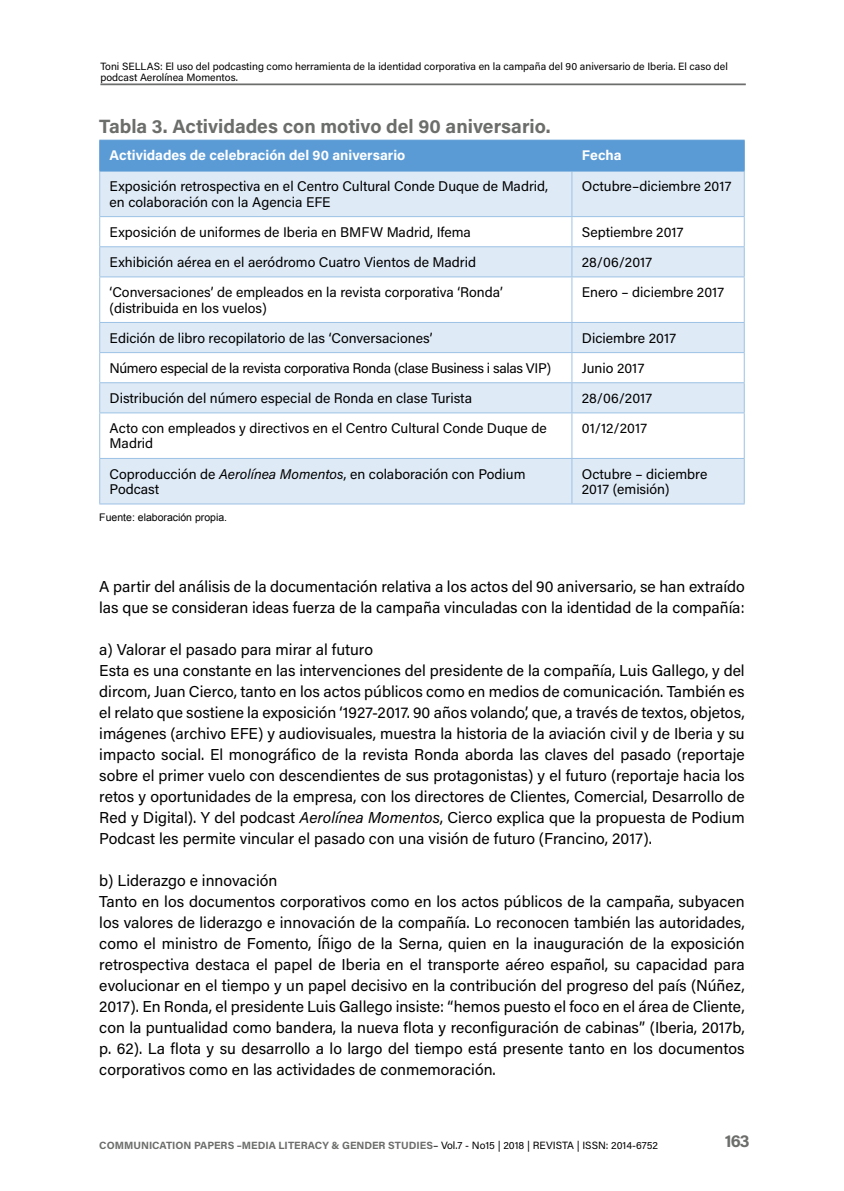
<style>
.page{position:relative;width:844px;height:1191px;background:#fff}
.page>*{position:absolute;margin:0;border:0;box-sizing:border-box;transform-origin:0 0}
.t1{font:700 19.25px "Acumin Pro";color:#6c6e6b}
.t2{font:700 17.5px "Acumin Pro";color:#6c6e6b}
.t3{font:15.75px/21px "Acumin Pro";color:#000}
.t4{font:14px/15.4px "Acumin Pro";color:#000}
.t5{font:14px "Acumin Pro";letter-spacing:-.025em;color:#000}
.t6{font:700 14px "Acumin Pro";color:#fff}
.t7{font:10.5px/10.5px "Acumin Pro";color:#000}
.t8{font:700 10.5px "Acumin Pro";color:#6c6e6b}
.t9{font:10.5px "Arial";color:#000}
.s1{font-style:italic}
.s2{font-weight:400;color:#000}
</style>
<div class="page">
<hr style="left:100px;top:83px;width:645px;height:2px;background:#6c6e6b">
<div style="left:100px;top:141px;width:643px;height:30px;background:#5b9bd5"></div>
<svg style="left:100px;top:172px;width:643px;height:331px;fill:#deeaf6"></svg>
<hr style="left:99px;top:171px;width:1px;height:45px;background:#9cc2e5">
<hr style="left:571px;top:171px;width:1px;height:45px;background:#9cc2e5">
<hr style="left:743px;top:171px;width:1px;height:45px;background:#9cc2e5">
<hr style="left:99px;top:216px;width:472px;height:1px;background:#9cc2e5">
<hr style="left:571px;top:216px;width:173px;height:1px;background:#9cc2e5">
<hr style="left:99px;top:246px;width:472px;height:1px;background:#9cc2e5">
<svg style="left:99px;top:217px;width:1px;height:59px"></svg>
<hr style="left:571px;top:246px;width:173px;height:1px;background:#9cc2e5">
<svg style="left:571px;top:217px;width:1px;height:59px"></svg>
<svg style="left:743px;top:217px;width:1px;height:59px"></svg>
<hr style="left:99px;top:276px;width:472px;height:1px;background:#9cc2e5">
<hr style="left:99px;top:277px;width:1px;height:45px;background:#9cc2e5">
<hr style="left:571px;top:276px;width:173px;height:1px;background:#9cc2e5">
<hr style="left:571px;top:277px;width:1px;height:45px;background:#9cc2e5">
<hr style="left:743px;top:277px;width:1px;height:45px;background:#9cc2e5">
<hr style="left:99px;top:322px;width:472px;height:1px;background:#9cc2e5">
<hr style="left:571px;top:322px;width:173px;height:1px;background:#9cc2e5">
<hr style="left:99px;top:352px;width:472px;height:1px;background:#9cc2e5">
<hr style="left:571px;top:352px;width:173px;height:1px;background:#9cc2e5">
<hr style="left:99px;top:382px;width:472px;height:1px;background:#9cc2e5">
<svg style="left:99px;top:323px;width:1px;height:89px"></svg>
<hr style="left:571px;top:382px;width:173px;height:1px;background:#9cc2e5">
<svg style="left:571px;top:323px;width:1px;height:89px"></svg>
<svg style="left:743px;top:323px;width:1px;height:89px"></svg>
<hr style="left:99px;top:412px;width:472px;height:1px;background:#9cc2e5">
<hr style="left:99px;top:413px;width:1px;height:45px;background:#9cc2e5">
<hr style="left:571px;top:412px;width:173px;height:1px;background:#9cc2e5">
<hr style="left:571px;top:413px;width:1px;height:45px;background:#9cc2e5">
<hr style="left:743px;top:413px;width:1px;height:45px;background:#9cc2e5">
<hr style="left:99px;top:458px;width:472px;height:1px;background:#9cc2e5">
<hr style="left:99px;top:459px;width:1px;height:44px;background:#9cc2e5">
<hr style="left:571px;top:458px;width:173px;height:1px;background:#9cc2e5">
<hr style="left:571px;top:459px;width:1px;height:44px;background:#9cc2e5">
<hr style="left:743px;top:459px;width:1px;height:44px;background:#9cc2e5">
<hr style="left:99px;top:503px;width:472px;height:1px;background:#9cc2e5">
<hr style="left:571px;top:503px;width:173px;height:1px;background:#9cc2e5">
<hr style="left:99px;top:141px;width:1px;height:30px;background:#5b9bd5">
<hr style="left:99px;top:140px;width:472px;height:1px;background:#5b9bd5">
<hr style="left:571px;top:140px;width:173px;height:1px;background:#5b9bd5">
<hr style="left:743px;top:141px;width:1px;height:30px;background:#5b9bd5">
<hr style="left:99px;top:171px;width:472px;height:1px;background:#5b9bd5">
<hr style="left:571px;top:171px;width:173px;height:1px;background:#5b9bd5">
<p class="t7" style="left:100px;top:61px;width:628px">Toni SELLAS: El uso del podcasting como herramienta de la identidad corporativa en la campaña del 90 aniversario de Iberia. El caso del podcast Aerolínea Momentos.</p>
<p class="t1" style="left:99px;top:112px;width:453px">Tabla 3. Actividades con motivo del 90 aniversario.</p>
<p class="t6" style="left:110px;top:146px;width:297px">Actividades de celebración del 90 aniversario</p>
<p class="t6" style="left:581px;top:146px;width:41px">Fecha</p>
<p class="t4" style="left:110px;top:178px;width:440px">Exposición retrospectiva en el Centro Cultural Conde Duque de Madrid, en colaboración con la Agencia EFE</p>
<p class="t4" style="left:581px;top:178px;width:151px">Octubre–diciembre 2017</p>
<p class="t4" style="left:110px;top:224px;width:362px">Exposición de uniformes de Iberia en BMFW Madrid, Ifema</p>
<p class="t4" style="left:581px;top:224px;width:103px">Septiembre 2017</p>
<p class="t4" style="left:110px;top:254px;width:368px">Exhibición aérea en el aeródromo Cuatro Vientos de Madrid</p>
<p class="t4" style="left:581px;top:254px;width:72px">28/06/2017</p>
<p class="t4" style="left:110px;top:284px;width:394px">‘Conversaciones’ de empleados en la revista corporativa ‘Ronda’ (distribuida en los vuelos)</p>
<p class="t4" style="left:581px;top:284px;width:144px">Enero – diciembre 2017</p>
<p class="t4" style="left:110px;top:329px;width:324px">Edición de libro recopilatorio de las ‘Conversaciones’</p>
<p class="t4" style="left:581px;top:329px;width:96px">Diciembre 2017</p>
<p class="t5" style="left:110px;top:358px;width:443px">Número especial de la revista corporativa Ronda (clase Business i salas VIP)</p>
<p class="t4" style="left:581px;top:360px;width:64px">Junio 2017</p>
<p class="t4" style="left:110px;top:390px;width:364px">Distribución del número especial de Ronda en clase Turista</p>
<p class="t4" style="left:581px;top:390px;width:72px">28/06/2017</p>
<p class="t4" style="left:110px;top:420px;width:438px">Acto con empleados y directivos en el Centro Cultural Conde Duque de<br>Madrid</p>
<p class="t4" style="left:581px;top:420px;width:67px">01/12/2017</p>
<p class="t4" style="left:110px;top:465px;width:417px">Coproducción de <span class="s1">Aerolínea Momentos</span>, en colaboración con Podium<br>Podcast</p>
<p class="t4" style="left:581px;top:465px;width:127px">Octubre – diciembre<br>2017 (emisión)</p>
<p class="t9" style="left:99px;top:510px;width:129px">Fuente: elaboración propia.</p>
<p class="t3" style="left:99px;top:575px;width:646px">A partir del análisis de la documentación relativa a los actos del 90 aniversario, se han extraído las que se consideran ideas fuerza de la campaña vinculadas con la identidad de la compañía:</p>
<p class="t3" style="left:99px;top:638px;width:646px">a) Valorar el pasado para mirar al futuro<br>Esta es una constante en las intervenciones del presidente de la compañía, Luis Gallego, y del dircom, Juan Cierco, tanto en los actos públicos como en medios de comunicación. También es el relato que sostiene la exposición ‘1927-2017. 90 años volando’, que, a través de textos, objetos, imágenes (archivo EFE) y audiovisuales, muestra la historia de la aviación civil y de Iberia y su impacto social. El monográfico de la revista Ronda aborda las claves del pasado (reportaje sobre el primer vuelo con descendientes de sus protagonistas) y el futuro (reportaje hacia los retos y oportunidades de la empresa, con los directores de Clientes, Comercial, Desarrollo de Red y Digital). Y del podcast <span class="s1">Aerolínea Momentos</span>, Cierco explica que la propuesta de Podium Podcast les permite vincular el pasado con una visión de futuro (Francino, 2017).</p>
<p class="t3" style="left:99px;top:869px;width:646px">b) Liderazgo e innovación<br>Tanto en los documentos corporativos como en los actos públicos de la campaña, subyacen los valores de liderazgo e innovación de la compañía. Lo reconocen también las autoridades, como el ministro de Fomento, Íñigo de la Serna, quien en la inauguración de la exposición retrospectiva destaca el papel de Iberia en el transporte aéreo español, su capacidad para evolucionar en el tiempo y un papel decisivo en la contribución del progreso del país (Núñez, 2017). En Ronda, el presidente Luis Gallego insiste: “hemos puesto el foco en el área de Cliente, con la puntualidad como bandera, la nueva flota y reconfiguración de cabinas” (Iberia, 2017b, p. 62). La flota y su desarrollo a lo largo del tiempo está presente tanto en los documentos corporativos como en las actividades de conmemoración.</p>
<p class="t8" style="left:99px;top:1137px;width:560px">COMMUNICATION PAPERS –MEDIA LITERACY &amp; GENDER STUDIES<span class="s2">– Vol.7 - No15 | 2018 | REVISTA | ISSN: 2014-6752</span></p>
<p class="t2" style="left:724px;top:1128px;width:26px">163</p>
</div>
